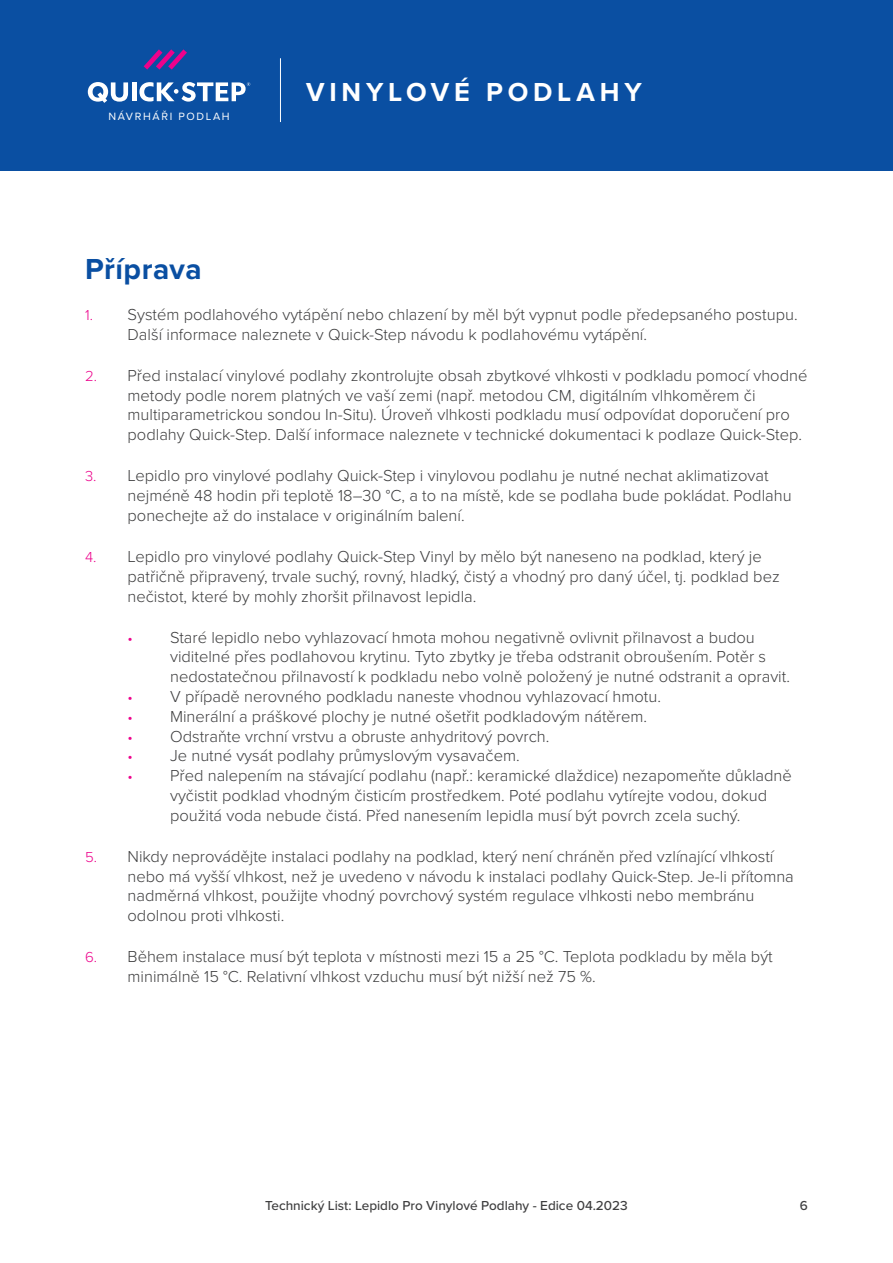
<style>
.page{position:relative;width:893px;height:1263px;background:#fff}
.page>*{position:absolute;margin:0;border:0;box-sizing:border-box;transform-origin:0 0}
.t1{font:700 30px "Proxima Nova";letter-spacing:.015em;color:#0a4fa2}
.Range{font:700 27px "Proxima Nova";letter-spacing:.175em;color:#fff}
.t2{font:300 16.5px/19.8px "Proxima Nova";color:#3e3e3f}
.t3{font:500 13.5px "Proxima Nova";color:#3e3e3f}
.FloorDesigners{font:10.95px "Proxima Nova";letter-spacing:.15em;color:#fff}
.s1{font-size:15px;color:#ed028c}
</style>
<div class="page">
<div style="left:0;top:0;width:893px;height:170px;background:#0a4fa2"></div>
<hr style="left:280px;top:58px;width:1px;height:64px;background:#fff">
<svg style="left:144px;top:49px;width:43px;height:21px"></svg>
<svg style="left:88px;top:82px;width:40px;height:21px"></svg>
<hr style="left:132px;top:82px;width:4px;height:19px;background:#fff">
<svg style="left:139px;top:82px;width:111px;height:20px"></svg>
<p class="FloorDesigners" style="left:108px;top:108px;width:123px">NÁVRHÁŘI PODLAH</p>
<p class="Range" style="left:306px;top:72px;width:337px">VINYLOVÉ PODLAHY</p>
<p class="t1" style="left:85px;top:246px;width:118px">Příprava</p>
<p class="t2" style="left:128px;top:304px;width:671px;text-indent:-43px"><span class="s1">1.</span> Systém podlahového vytápění nebo chlazení by měl být vypnut podle předepsaného postupu.<br>Další informace naleznete v Quick-Step návodu k podlahovému vytápění.</p>
<p class="t2" style="left:128px;top:364px;width:681px;text-indent:-43px"><span class="s1">2.</span> Před instalací vinylové podlahy zkontrolujte obsah zbytkové vlhkosti v podkladu pomocí vhodné metody podle norem platných ve vaší zemi (např. metodou CM, digitálním vlhkoměrem či multiparametrickou sondou In-Situ). Úroveň vlhkosti podkladu musí odpovídat doporučení pro podlahy Quick-Step. Další informace naleznete v technické dokumentaci k podlaze Quick-Step.</p>
<p class="t2" style="left:128px;top:465px;width:665px;text-indent:-43px"><span class="s1">3.</span> Lepidlo pro vinylové podlahy Quick-Step i vinylovou podlahu je nutné nechat aklimatizovat nejméně 48 hodin při teplotě 18–30 °C, a to na místě, kde se podlaha bude pokládat. Podlahu ponechejte až do instalace v originálním balení.</p>
<p class="t2" style="left:128px;top:546px;width:654px;text-indent:-43px"><span class="s1">4.</span> Lepidlo pro vinylové podlahy Quick-Step Vinyl by mělo být naneseno na podklad, který je patřičně připravený, trvale suchý, rovný, hladký, čistý a vhodný pro daný účel, tj. podklad bez nečistot, které by mohly zhoršit přilnavost lepidla.</p>
<p class="t2" style="left:170px;top:626px;width:621px;text-indent:-43px"><span class="s1">•</span> Staré lepidlo nebo vyhlazovací hmota mohou negativně ovlivnit přilnavost a budou viditelné přes podlahovou krytinu. Tyto zbytky je třeba odstranit obroušením. Potěr s nedostatečnou přilnavostí k podkladu nebo volně položený je nutné odstranit a opravit.</p>
<p class="t2" style="left:128px;top:686px;width:535px"><span class="s1">•</span> V případě nerovného podkladu naneste vhodnou vyhlazovací hmotu.</p>
<p class="t2" style="left:128px;top:705px;width:521px"><span class="s1">•</span> Minerální a práškové plochy je nutné ošetřit podkladovým nátěrem.</p>
<p class="t2" style="left:128px;top:725px;width:423px"><span class="s1">•</span> Odstraňte vrchní vrstvu a obruste anhydritový povrch.</p>
<p class="t2" style="left:128px;top:745px;width:394px"><span class="s1">•</span> Je nutné vysát podlahy průmyslovým vysavačem.</p>
<p class="t2" style="left:170px;top:765px;width:623px;text-indent:-43px"><span class="s1">•</span> Před nalepením na stávající podlahu (např.: keramické dlaždice) nezapomeňte důkladně vyčistit podklad vhodným čisticím prostředkem. Poté podlahu vytírejte vodou, dokud použitá voda nebude čistá. Před nanesením lepidla musí být povrch zcela suchý.</p>
<p class="t2" style="left:128px;top:845px;width:668px;text-indent:-43px"><span class="s1">5.</span> Nikdy neprovádějte instalaci podlahy na podklad, který není chráněn před vzlínající vlhkostí nebo má vyšší vlhkost, než je uvedeno v návodu k instalaci podlahy Quick-Step. Je-li přítomna nadměrná vlhkost, použijte vhodný povrchový systém regulace vlhkosti nebo membránu odolnou proti vlhkosti.</p>
<p class="t2" style="left:128px;top:946px;width:647px;text-indent:-43px"><span class="s1">6.</span> Během instalace musí být teplota v místnosti mezi 15 a 25 °C. Teplota podkladu by měla být minimálně 15 °C. Relativní vlhkost vzduchu musí být nižší než 75 %.</p>
<p class="t3" style="left:265px;top:1195px;width:364px">Technický List: Lepidlo Pro Vinylové Podlahy - Edice 04.2023</p>
<p class="t3" style="left:800px;top:1195px;width:10px">6</p>
</div>
